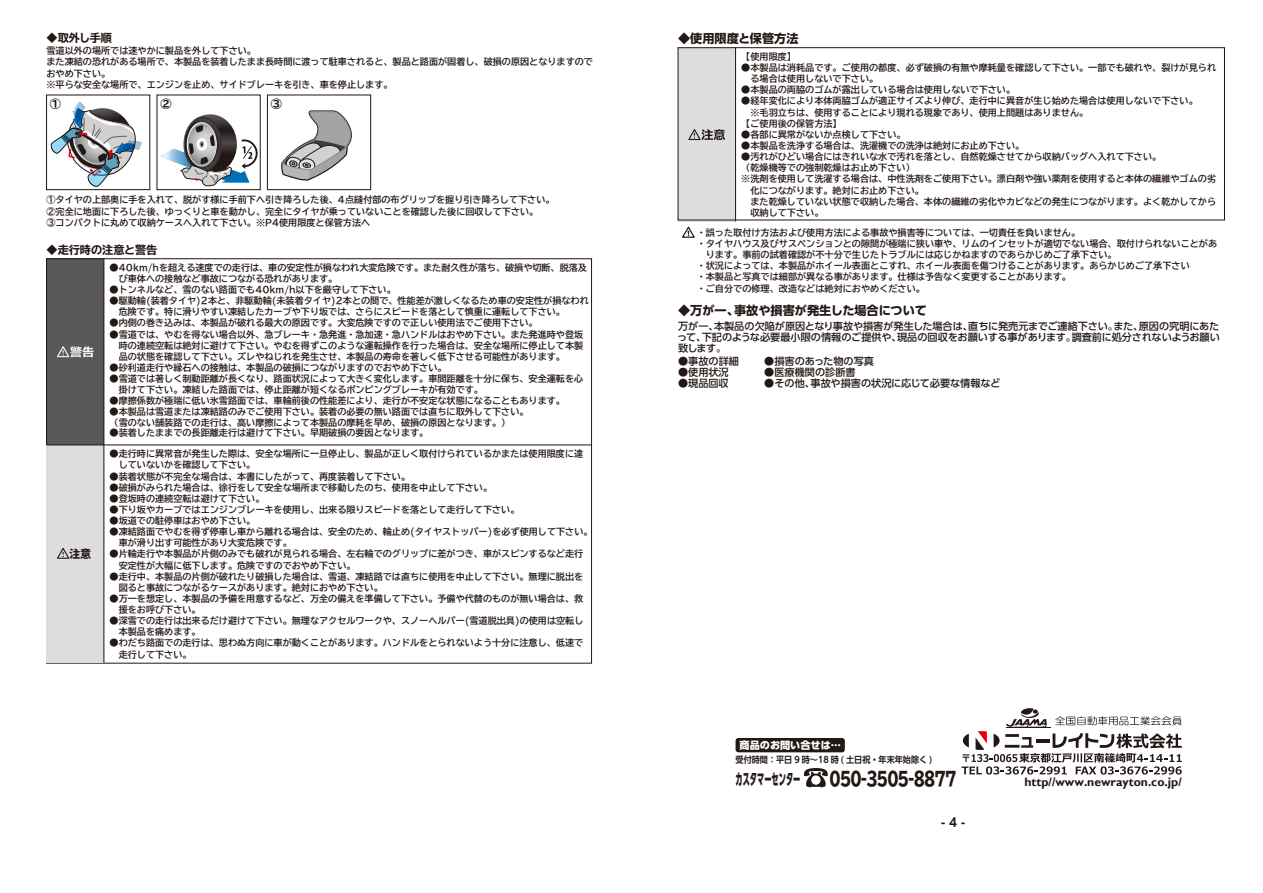
<style>
.page{position:relative;width:1263px;height:893px;background:#fff}
.page>*{position:absolute;margin:0;border:0;box-sizing:border-box;transform-origin:0 0}
.t1{font:800 19.35px "TBUD Go Std";letter-spacing:-.1em;color:#221815;scale:.75 1}
.t2{font:800 15.45px "UD Shin Go Pro";color:#221815;scale:.46 1}
.t3{font:700 12.15px "UD Shin Go Pro";color:#221815}
.t4{font:700 12.15px "Gill Sans";color:#221815}
.t5{font:700 12.15px "UD Shin Go Pro De";color:#221815}
.t6{font:700 expanded 11.1px "TBUD Go Std";color:#221815}
.t7{font:11.1px "Corporate Logo Bold";color:#221815}
.t8{font:500 10.2px/11.1px "UD Shin Go Pro";color:#221815;text-align:justify}
.t9{font:800 10.2px "UD Shin Go Pro";color:#fff}
.t10{font:700 9.15px/11.1px "TBUD Go Std";color:#221815}
.t11{font:700 8.85px "UD Shin Go Pro De";color:#221815;scale:.91 1}
</style>
<div class="page">
<div style="left:47px;top:258px;width:57px;height:187px;background:#5a5858"></div>
<svg style="left:57px;top:346px;width:36px;height:11px"></svg>
<div style="left:47px;top:445px;width:57px;height:218px;background:#ddd"></div>
<svg style="left:57px;top:548px;width:12px;height:11px"></svg>
<div style="left:46px;top:94px;width:104px;height:96px;border:1px solid #221815"></div>
<div style="left:156px;top:94px;width:105px;height:96px;border:1px solid #221815"></div>
<div style="left:267px;top:94px;width:104px;height:96px;border:1px solid #221815"></div>
<svg style="left:159px;top:149px;width:21px;height:15px"></svg>
<svg style="left:180px;top:114px;width:78px;height:73px"></svg>
<svg style="left:281px;top:110px;width:71px;height:71px"></svg>
<svg style="left:50px;top:102px;width:92px;height:85px"></svg>
<hr style="left:47px;top:444px;width:544px;height:1px;background:#221815">
<hr style="left:103px;top:258px;width:1px;height:405px;background:#221815">
<div style="left:678px;top:48px;width:57px;height:173px;background:#ddd"></div>
<div style="left:677px;top:47px;width:548px;height:173px;border:1px solid #221815"></div>
<hr style="left:735px;top:48px;width:1px;height:173px;background:#221815">
<svg style="left:682px;top:226px;width:13px;height:12px"></svg>
<svg style="left:688px;top:129px;width:37px;height:11px"></svg>
<svg style="left:804px;top:768px;width:24px;height:19px"></svg>
<div style="left:735px;top:738px;width:110px;height:14px;background:#221815;border-radius:3px"></div>
<svg style="left:962px;top:708px;width:220px;height:66px"></svg>
<p class="t6" style="left:47px;top:31px;width:67px">◆取外し手順</p>
<p class="t10" style="left:47px;top:45px;width:548px">雪道以外の場所では速やかに製品を外して下さい。<br>また凍結の恐れがある場所で、本製品を装着したまま長時間に渡って駐車されると、製品と路面が固着し、破損の原因となりますのでおやめ下さい。<br>※平らな安全な場所で、エンジンを止め、サイドブレーキを引き、車を停止します。</p>
<p class="t6" style="left:50px;top:97px;width:13px">①</p>
<p class="t6" style="left:160px;top:97px;width:13px">②</p>
<p class="t6" style="left:271px;top:97px;width:13px">③</p>
<p class="t10" style="left:47px;top:195px;width:509px">①タイヤの上部奥に手を入れて、脱がす様に手前下へ引き降ろした後、4点縫付部の布グリップを握り引き降ろして下さい。<br>②完全に地面に下ろした後、ゆっくりと車を動かし、完全にタイヤが乗っていないことを確認した後に回収して下さい。<br>③コンパクトに丸めて収納ケースへ入れて下さい。※P4使用限度と保管方法へ</p>
<p class="t6" style="left:47px;top:244px;width:112px">◆走行時の注意と警告</p>
<p class="t10" style="left:110px;top:262px;width:479px">●40km/hを超える速度での走行は、車の安定性が損なわれ大変危険です。また耐久性が落ち、破損や切断、脱落及　び車体への接触など事故につながる恐れがあります。</p>
<p class="t10" style="left:110px;top:284px;width:288px">●トンネルなど、雪のない路面でも40km/h以下を厳守して下さい。</p>
<p class="t10" style="left:110px;top:295px;width:481px">●駆動輪(装着タイヤ)2本と、非駆動輪(未装着タイヤ)2本との間で、性能差が激しくなるため車の安定性が損なわれ　危険です。特に滑りやすい凍結したカーブや下り坂では、さらにスピードを落として慎重に運転して下さい。</p>
<p class="t10" style="left:110px;top:318px;width:429px">●内側の巻き込みは、本製品が破れる最大の原因です。大変危険ですので正しい使用法でご使用下さい。</p>
<p class="t10" style="left:110px;top:329px;width:475px;text-align:justify">●雪道では、やむを得ない場合以外、急ブレーキ・急発進・急加速・急ハンドルはおやめ下さい。また発進時や登坂　時の連続空転は絶対に避けて下さい。やむを得ずこのような運転操作を行った場合は、安全な場所に停止して本製　品の状態を確認して下さい。ズレやねじれを発生させ、本製品の寿命を著しく低下させる可能性があります。</p>
<p class="t10" style="left:110px;top:362px;width:338px">●砂利道走行や縁石への接触は、本製品の破損につながりますのでおやめ下さい。</p>
<p class="t10" style="left:110px;top:373px;width:475px">●雪道では著しく制動距離が長くなり、路面状況によって大きく変化します。車間距離を十分に保ち、安全運転を心　掛けて下さい。凍結した路面では、停止距離が短くなるポンピングブレーキが有効です。</p>
<p class="t10" style="left:110px;top:395px;width:457px">●摩擦係数が極端に低い氷雪路面では、車輪前後の性能差により、走行が不安定な状態になることもあります。</p>
<p class="t10" style="left:110px;top:406px;width:420px;line-height:10.6px">●本製品は雪道または凍結路のみでご使用下さい。装着の必要の無い路面では直ちに取外して下さい。（雪のない舗装路での走行は、高い摩擦によって本製品の摩耗を早め、破損の原因となります。）</p>
<p class="t10" style="left:110px;top:427px;width:320px">●装着したままでの長距離走行は避けて下さい。早期破損の要因となります。</p>
<p class="t7" style="left:69px;top:546px;width:24px">注意</p>
<p class="t10" style="left:110px;top:448px;width:475px">●走行時に異常音が発生した際は、安全な場所に一旦停止し、製品が正しく取付けられているかまたは使用限度に達　していないかを確認して下さい。</p>
<p class="t10" style="left:110px;top:471px;width:302px">●装着状態が不完全な場合は、本書にしたがって、再度装着して下さい。</p>
<p class="t10" style="left:110px;top:482px;width:384px">●破損がみられた場合は、徐行をして安全な場所まで移動したのち、使用を中止して下さい。</p>
<p class="t10" style="left:110px;top:493px;width:156px">●登坂時の連続空転は避けて下さい。</p>
<p class="t10" style="left:110px;top:504px;width:411px">●下り坂やカーブではエンジンブレーキを使用し、出来る限りスピードを落として走行して下さい。</p>
<p class="t10" style="left:110px;top:515px;width:147px">●坂道での駐停車はおやめ下さい。</p>
<p class="t10" style="left:110px;top:526px;width:484px">●凍結路面でやむを得ず停車し車から離れる場合は、安全のため、輪止め(タイヤストッパー)を必ず使用して下さい。　車が滑り出す可能性があり大変危険です。</p>
<p class="t10" style="left:110px;top:549px;width:475px">●片輪走行や本製品が片側のみでも破れが見られる場合、左右輪でのグリップに差がつき、車がスピンするなど走行　安定性が大幅に低下します。危険ですのでおやめ下さい。</p>
<p class="t10" style="left:110px;top:571px;width:475px">●走行中、本製品の片側が破れたり破損した場合は、雪道、凍結路では直ちに使用を中止して下さい。無理に脱出を　図ると事故につながるケースがあります。絶対におやめ下さい。</p>
<p class="t10" style="left:110px;top:593px;width:475px">●万一を想定し、本製品の予備を用意するなど、万全の備えを準備して下さい。予備や代替のものが無い場合は、救　援をお呼び下さい。</p>
<p class="t10" style="left:110px;top:615px;width:475px">●深雪での走行は出来るだけ避けて下さい。無理なアクセルワークや、スノーヘルパー(雪道脱出具)の使用は空転し　本製品を痛めます。</p>
<p class="t10" style="left:110px;top:638px;width:475px">●わだち路面での走行は、思わぬ方向に車が動くことがあります。ハンドルをとられないよう十分に注意し、低速で　走行して下さい。　</p>
<h3 class="t3" style="left:678px;top:28px;width:122px">◆使用限度と保管方法</h3>
<p class="t10" style="left:741px;top:51px;width:56px">【使用限度】</p>
<p class="t10" style="left:741px;top:62px;width:476px">●本製品は消耗品です。ご使用の都度、必ず破損の有無や摩耗量を確認して下さい。一部でも破れや、裂けが見られ　る場合は使用しないで下さい。</p>
<p class="t10" style="left:741px;top:84px;width:275px">●本製品の両脇のゴムが露出している場合は使用しないで下さい。</p>
<p class="t10" style="left:741px;top:96px;width:458px">●経年変化により本体両脇ゴムが適正サイズより伸び、走行中に異音が生じ始めた場合は使用しないで下さい。　※毛羽立ちは、使用することにより現れる現象であり、使用上問題はありません。<br>【ご使用後の保管方法】</p>
<p class="t10" style="left:741px;top:129px;width:166px">●各部に異常がないか点検して下さい。</p>
<p class="t10" style="left:741px;top:140px;width:285px">●本製品を洗浄する場合は、洗濯機での洗浄は絶対にお止め下さい。</p>
<p class="t10" style="left:741px;top:151px;width:476px">●汚れがひどい場合にはきれいな水で汚れを落とし、自然乾燥させてから収納バッグへ入れて下さい。<br>（乾燥機等での強制乾燥はお止め下さい）<br>※洗剤を使用して洗濯する場合は、中性洗剤をご使用下さい。漂白剤や強い薬剤を使用すると本体の繊維やゴムの劣　化につながります。絶対にお止め下さい。<br>　また乾燥していない状態で収納した場合、本体の繊維の劣化やカビなどの発生につながります。よく乾かしてから　収納して下さい。</p>
<p class="t10" style="left:697px;top:227px;width:522px">・誤った取付け方法および使用方法による事故や損害等については、一切責任を負いません。<br>・タイヤハウス及びサスペンションとの隙間が極端に狭い車や、リムのインセットが適切でない場合、取付けられないことがあ　ります。事前の試着確認が不十分で生じたトラブルには応じかねますのであらかじめご了承下さい。<br>・状況によっては、本製品がホイール表面とこすれ、ホイール表面を傷つけることがあります。あらかじめご了承下さい<br>・本製品と写真では細部が異なる事があります。仕様は予告なく変更することがあります。<br>・ご自分での修理、改造などは絶対におやめください。</p>
<h3 class="t3" style="left:678px;top:301px;width:251px">◆万が一、事故や損害が発生した場合について</h3>
<p class="t8" style="left:677px;top:320px;width:544px">万が一、本製品の欠陥が原因となり事故や損害が発生した場合は、直ちに発売元までご連絡下さい。また、原因の究明にあたって、下記のような必要最小限の情報のご提供や、現品の回収をお願いする事があります。調査前に処分されないようお願い致します。</p>
<p class="t8" style="left:678px;top:355px;width:62px">●事故の詳細</p>
<p class="t8" style="left:678px;top:366px;width:52px">●使用状況</p>
<p class="t8" style="left:678px;top:377px;width:52px">●現品回収</p>
<p class="t8" style="left:764px;top:355px;width:111px">●損害のあった物の写真</p>
<p class="t8" style="left:764px;top:366px;width:93px">●医療機関の診断書</p>
<p class="t8" style="left:764px;top:377px;width:237px">●その他、事故や損害の状況に応じて必要な情報など</p>
<p class="t9" style="left:739px;top:737px;width:103px">商品のお問い合せは…</p>
<p class="t11" style="left:735px;top:752px;width:227px">受付時間：平日 9 時～18 時 ( 土日祝・年末年始除く )　</p>
<h2 class="t2" style="left:735px;top:766px;width:143px">カスタマーセンター</h2>
<h1 class="t1" style="left:829px;top:768px;width:171px">050-3505-8877</h1>
<h3 class="t5" style="left:941px;top:812px;width:26px">- 4 -</h3>
<h3 class="t4" style="left:1024px;top:775px;width:159px">http//www.newrayton.co.jp/</h3>
</div>
